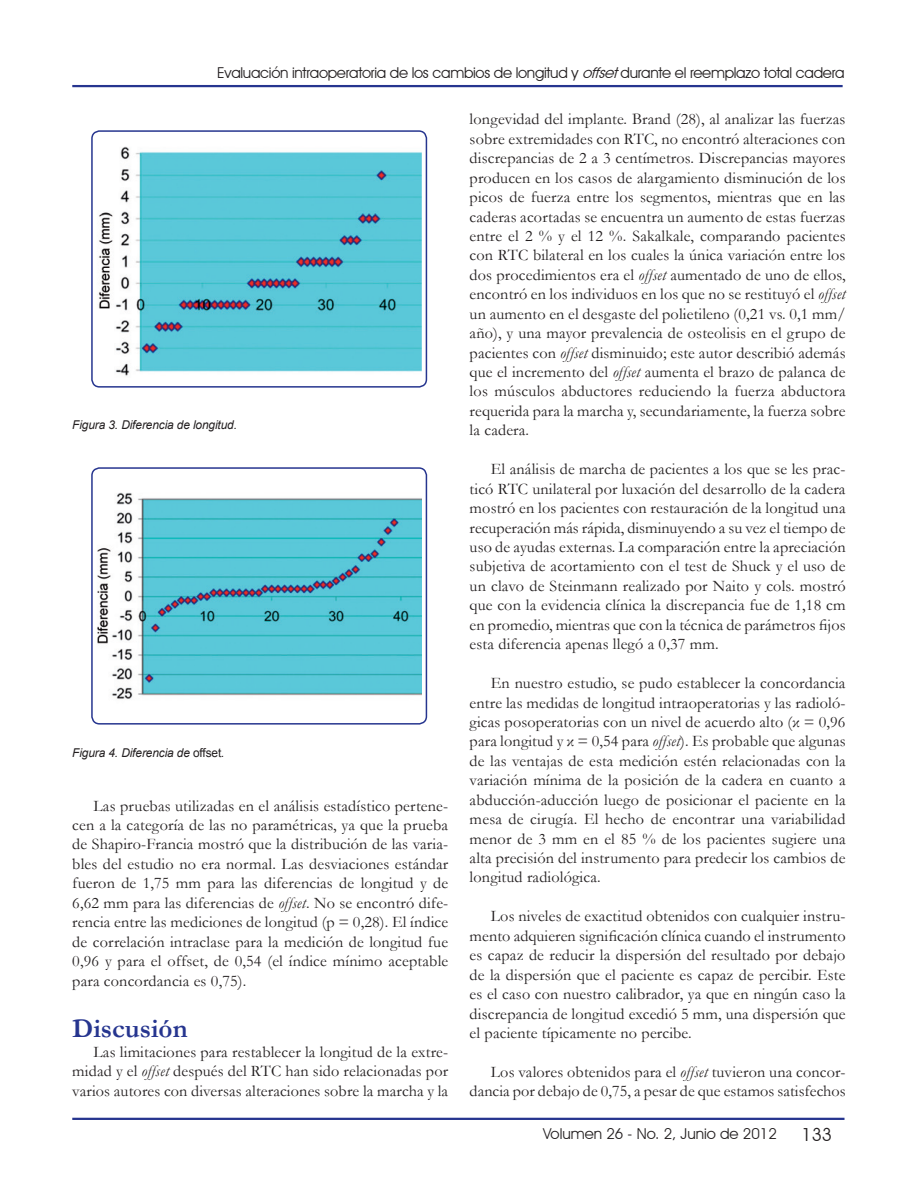
<style>
.page{position:relative;width:918px;height:1188px;background:#fff}
.page>*{position:absolute;margin:0;border:0;box-sizing:border-box;transform-origin:0 0}
.SUBTÍTULO{font:700 27px "Garamond";color:#26358f}
.t1{font:18px "Avant Garde IT Cby BT";color:#231f20}
.TEXTO_CORRIDO{font:16.2px/19.5px "Garamond";letter-spacing:.01em;color:#231f20;text-align:justify}
.t2{font:15px "Avant Garde IT Cby BT";letter-spacing:-.02em;color:#231f20}
.t3{font:15px "Avant Garde IT Cby BT";color:#231f20}
.PIEDEFOTO{font:italic 12.15px "Arial";letter-spacing:-.01em;color:#231f20}
.s1{font-style:italic}
.s2{font-style:normal}
</style>
<div class="page">
<hr style="left:72px;top:1118px;width:773px;height:2px;background:#26358f">
<hr style="left:72px;top:85px;width:771px;height:2px;background:#26358f">
<img style="left:98px;top:146px;width:324px;height:230px">
<div style="left:91px;top:130px;width:336px;height:258px;border:2px solid #26358f;border-radius:8px"></div>
<img style="left:97px;top:492px;width:325px;height:207px">
<div style="left:91px;top:467px;width:336px;height:258px;border:2px solid #26358f;border-radius:8px"></div>
<p class="t2" style="left:217px;top:64px;width:629px">Evaluación intraoperatoria de los cambios de longitud y <span class="s1">offset</span>durante el reemplazo total cadera</p>
<p class="PIEDEFOTO" style="left:72px;top:416px;width:166px">Figura 3. Diferencia de longitud.</p>
<p class="PIEDEFOTO" style="left:72px;top:745px;width:154px">Figura 4. Diferencia de <span class="s2">offset</span>.</p>
<p class="TEXTO_CORRIDO" style="left:72px;top:795px;width:378px;text-indent:21px">Las pruebas utilizadas en el análisis estadístico pertene&shy;cen a la categoría de las no paramétricas, ya que la prueba de Shapiro-Francia mostró que la distribución de las varia&shy;bles del estudio no era normal. Las desviaciones estándar fueron de 1,75 mm para las diferencias de longitud y de 6,62 mm para las diferencias de <span class="s1">offset</span>. No se encontró dife&shy;rencia entre las mediciones de longitud (p = 0,28). El índice de correlación intraclase para la medición de longitud fue 0,96 y para el offset, de 0,54 (el índice mínimo aceptable para concordancia es 0,75).</p>
<p class="SUBTÍTULO" style="left:72px;top:1011px;width:117px">Discusión</p>
<p class="TEXTO_CORRIDO" style="left:72px;top:1042px;width:378px;text-indent:21px">Las limitaciones para restablecer la longitud de la extre&shy;midad y el <span class="s1">offset</span> después del RTC han sido relacionadas por varios autores con diversas alteraciones sobre la marcha y la</p>
<p class="TEXTO_CORRIDO" style="left:470px;top:109px;width:378px">longevidad del implante. Brand (28), al analizar las fuerzas sobre extremidades con RTC, no encontró alteraciones con discrepancias de 2 a 3 centímetros. Discrepancias mayores producen en los casos de alargamiento disminución de los picos de fuerza entre los segmentos, mientras que en las caderas acortadas se encuentra un aumento de estas fuerzas entre el 2 % y el 12 %. Sakalkale, comparando pacientes con RTC bilateral en los cuales la única variación entre los dos procedimientos era el <span class="s1">offset</span> aumentado de uno de ellos, encontró en los individuos en los que no se restituyó el <span class="s1">offset </span>un aumento en el desgaste del polietileno (0,21 vs. 0,1 mm/ año), y una mayor prevalencia de osteolisis en el grupo de pacientes con <span class="s1">offset</span> disminuido; este autor describió además que el incremento del <span class="s1">offset</span> aumenta el brazo de palanca de los músculos abductores reduciendo la fuerza abductora requerida para la marcha y, secundariamente, la fuerza sobre la cadera.</p>
<p class="TEXTO_CORRIDO" style="left:470px;top:459px;width:378px;text-indent:21px">El análisis de marcha de pacientes a los que se les prac&shy;ticó RTC unilateral por luxación del desarrollo de la cadera mostró en los pacientes con restauración de la longitud una recuperación más rápida, disminuyendo a su vez el tiempo de uso de ayudas externas. La comparación entre la apreciación subjetiva de acortamiento con el test de Shuck y el uso de un clavo de Steinmann realizado por Naito y cols. mostró que con la evidencia clínica la discrepancia fue de 1,18 cm en promedio, mientras que con la técnica de parámetros fijos esta diferencia apenas llegó a 0,37 mm.</p>
<p class="TEXTO_CORRIDO" style="left:470px;top:673px;width:378px;text-indent:21px">En nuestro estudio, se pudo establecer la concordancia entre las medidas de longitud intraoperatorias y las radioló&shy;gicas posoperatorias con un nivel de acuerdo alto (κ = 0,96 para longitud y κ = 0,54 para <span class="s1">offset</span>). Es probable que algunas de las ventajas de esta medición estén relacionadas con la variación mínima de la posición de la cadera en cuanto a abducción-aducción luego de posicionar el paciente en la mesa de cirugía. El hecho de encontrar una variabilidad menor de 3 mm en el 85 % de los pacientes sugiere una alta precisión del instrumento para predecir los cambios de longitud radiológica.</p>
<p class="TEXTO_CORRIDO" style="left:470px;top:906px;width:378px;text-indent:21px">Los niveles de exactitud obtenidos con cualquier instru&shy;mento adquieren significación clínica cuando el instrumento es capaz de reducir la dispersión del resultado por debajo de la dispersión que el paciente es capaz de percibir. Este es el caso con nuestro calibrador, ya que en ningún caso la discrepancia de longitud excedió 5 mm, una dispersión que el paciente típicamente no percibe.</p>
<p class="TEXTO_CORRIDO" style="left:470px;top:1062px;width:378px;text-align:right">Los valores obtenidos para el <span class="s1">offset</span> tuvieron una concor&shy;dancia por debajo de 0,75, a pesar de que estamos satisfechos</p>
<p class="t3" style="left:543px;top:1125px;width:235px">Volumen 26 - No. 2, Junio de 2012</p>
<p class="t1" style="left:802px;top:1124px;width:32px">133</p>
</div>
